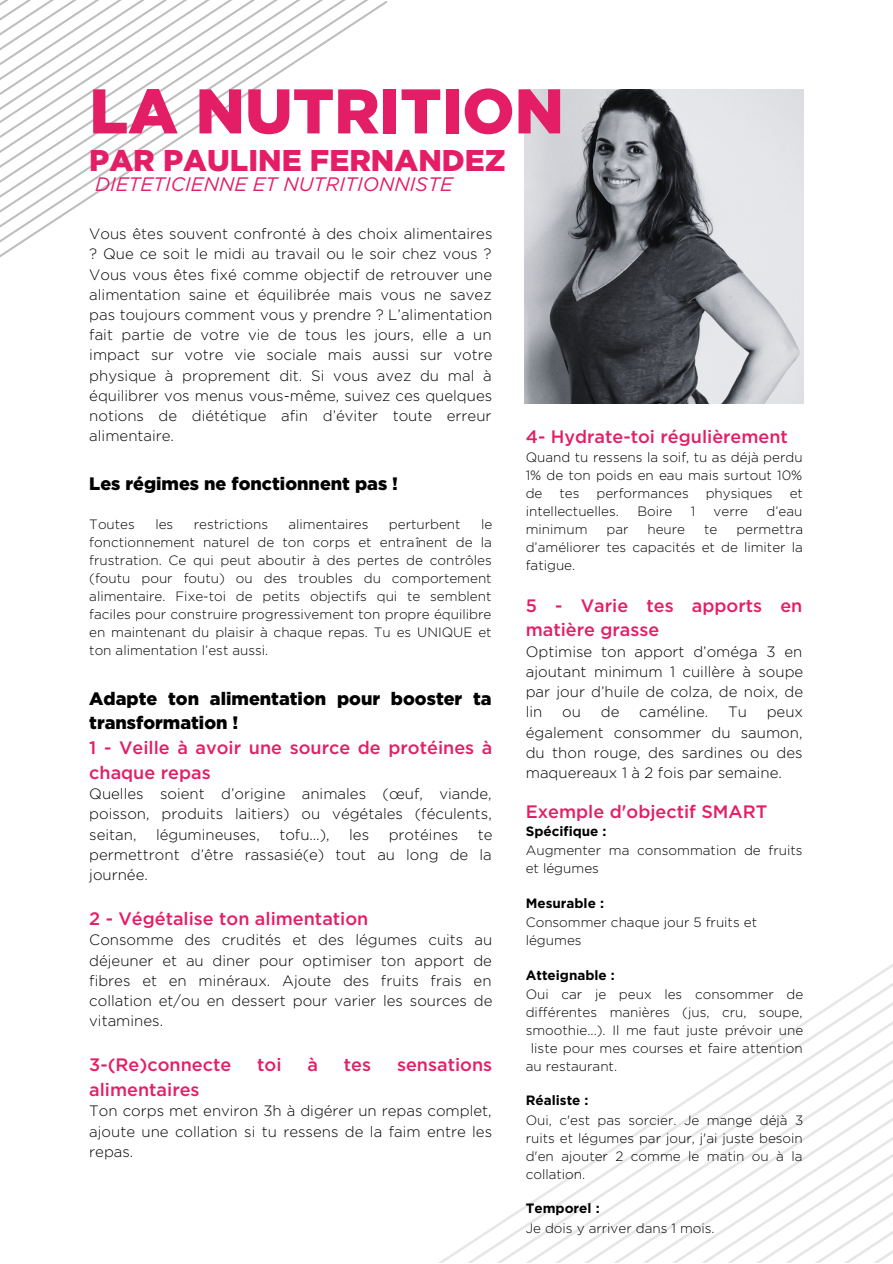
<style>
.page{position:relative;width:893px;height:1264px;background:#fff}
.page>*{position:absolute;margin:0;border:0;box-sizing:border-box;transform-origin:0 0}
.t1{font:900 63px "Gotham";color:#e41e66}
.t2{font:900 30px "Gotham";color:#e41e66}
.t3{font:italic 19.5px "Gotham";color:#e41e66}
.t4{font:500 18px/24.8px "Gotham";color:#e41e66}
.t5{font:900 18px/24.8px "Gotham";color:#000}
.t6{font:300 15px/20.2px "Gotham";color:#000;text-align:justify}
.t7{font:300 13.5px/18px "Gotham";color:#000;text-align:justify}
.t8{font:700 13.5px "Gotham";color:#000}
</style>
<div class="page">
<svg style="left:0;top:178px;width:121px;height:15px"></svg>
<svg style="left:0;top:163px;width:143px;height:15px"></svg>
<svg style="left:0;top:148px;width:166px;height:15px"></svg>
<svg style="left:0;top:0;width:388px;height:148px"></svg>
<svg style="left:671px;top:964px;width:221px;height:146px"></svg>
<svg style="left:440px;top:1110px;width:452px;height:152px"></svg>
<img style="left:524px;top:89px;width:279px;height:314px">
<h1 class="t1" style="left:89px;top:75px;width:476px">LA NUTRITION</h1>
<h2 class="t2" style="left:89px;top:143px;width:418px">PAR PAULINE FERNANDEZ</h2>
<h3 class="t3" style="left:95px;top:173px;width:359px">DIETETICIENNE ET NUTRITIONNISTE</h3>
<p class="t6" style="left:89px;top:223px;width:404px">Vous êtes souvent confronté à des choix alimentaires ? Que ce soit le midi au travail ou le soir chez vous ?<br>Vous vous êtes fixé comme objectif de retrouver une alimentation saine et équilibrée mais vous ne savez pas toujours comment vous y prendre ? L’alimentation fait partie de votre vie de tous les jours, elle a un impact sur votre vie sociale mais aussi sur votre physique à proprement dit. Si vous avez du mal à équilibrer vos menus vous-même, suivez ces quelques notions de diététique afin d’éviter toute erreur alimentaire.</p>
<p class="t5" style="left:89px;top:470px;width:310px">Les régimes ne fonctionnent pas !</p>
<p class="t7" style="left:89px;top:515px;width:47px">Toutes</p>
<p class="t7" style="left:155px;top:515px;width:19px">les</p>
<p class="t7" style="left:194px;top:515px;width:76px">restrictions</p>
<p class="t7" style="left:288px;top:515px;width:81px">alimentaires</p>
<p class="t7" style="left:389px;top:515px;width:73px">perturbent</p>
<p class="t4" style="left:525px;top:423px;width:264px">4- Hydrate-toi régulièrement</p>
<p class="t7" style="left:525px;top:448px;width:278px">Quand tu ressens la soif, tu as déjà perdu 1% de ton poids en eau mais surtout 10% de</p>
<p class="t7" style="left:559px;top:484px;width:21px">tes</p>
<p class="t7" style="left:596px;top:484px;width:94px">performances</p>
<p class="t7" style="left:705px;top:484px;width:68px">physiques</p>
<p class="t7" style="left:789px;top:484px;width:15px">et</p>
<p class="t7" style="left:525px;top:502px;width:95px">intellectuelles.</p>
<p class="t7" style="left:637px;top:502px;width:37px">Boire</p>
<p class="t7" style="left:690px;top:502px;width:6px">1</p>
<p class="t7" style="left:713px;top:502px;width:36px">verre</p>
<p class="t7" style="left:766px;top:502px;width:37px">d’eau</p>
<p class="t7" style="left:525px;top:520px;width:63px">minimum</p>
<p class="t7" style="left:606px;top:520px;width:24px">par</p>
<p class="t7" style="left:647px;top:520px;width:39px">heure</p>
<p class="t7" style="left:704px;top:520px;width:15px">te</p>
<p class="t7" style="left:89px;top:515px;width:404px;text-indent:392px">le fonctionnement naturel de ton corps et entraînent de la frustration. Ce qui peut aboutir à des pertes de contrôles (foutu pour foutu) ou des troubles du comportement alimentaire. Fixe-toi de petits objectifs qui te semblent faciles pour construire progressivement ton propre équilibre en maintenant du plaisir à chaque repas. Tu es UNIQUE et ton alimentation l’est aussi.</p>
<p class="t5" style="left:89px;top:685px;width:404px">Adapte ton alimentation pour booster ta transformation !</p>
<p class="t4" style="left:89px;top:735px;width:404px">1 - Veille à avoir une source de protéines à chaque repas</p>
<p class="t6" style="left:89px;top:783px;width:404px">Quelles soient d’origine animales (œuf, viande, poisson, produits laitiers) ou végétales (féculents, seitan,</p>
<p class="t7" style="left:525px;top:520px;width:279px;text-indent:211px">permettra d’améliorer tes capacités et de limiter la fatigue.</p>
<p class="t4" style="left:525px;top:592px;width:278px">5 - Varie tes apports en matière grasse</p>
<p class="t6" style="left:525px;top:641px;width:279px">Optimise ton apport d’oméga 3 en ajoutant minimum 1 cuillère à soupe par jour d’huile de colza, de noix, de lin</p>
<p class="t6" style="left:562px;top:701px;width:20px">ou</p>
<p class="t6" style="left:600px;top:701px;width:20px">de</p>
<p class="t6" style="left:639px;top:701px;width:70px">caméline.</p>
<p class="t6" style="left:728px;top:701px;width:20px">Tu</p>
<p class="t6" style="left:525px;top:701px;width:279px;text-indent:241px">peux également consommer du saumon, du thon rouge, des sardines ou des maquereaux 1 à 2 fois par semaine.</p>
<p class="t4" style="left:525px;top:798px;width:243px">Exemple d'objectif SMART</p>
<p class="t8" style="left:525px;top:823px;width:82px">Spécifique :</p>
<p class="t7" style="left:525px;top:840px;width:278px">Augmenter ma consommation de fruits et légumes</p>
<p class="t8" style="left:525px;top:895px;width:80px">Mesurable :</p>
<p class="t7" style="left:525px;top:912px;width:233px">Consommer chaque jour 5 fruits et légumes</p>
<p class="t8" style="left:525px;top:966px;width:91px">Atteignable :</p>
<p class="t7" style="left:525px;top:984px;width:279px">Oui car je peux les consommer de</p>
<p class="t7" style="left:525px;top:1002px;width:278px">différentes manières (jus, cru, soupe,</p>
<p class="t7" style="left:525px;top:1020px;width:279px">smoothie...). Il me faut juste prévoir une</p>
<p class="t7" style="left:531px;top:1038px;width:273px">liste pour mes courses et faire attention</p>
<p class="t7" style="left:525px;top:1056px;width:93px">au restaurant.</p>
<p class="t8" style="left:525px;top:1092px;width:64px">Réaliste :</p>
<p class="t7" style="left:525px;top:1110px;width:279px">Oui, c'est pas sorcier. Je mange déjà 3 ruits et légumes par jour, j'ai juste besoin d'en ajouter 2 comme le matin ou à la collation.</p>
<p class="t8" style="left:525px;top:1200px;width:75px">Temporel :</p>
<p class="t7" style="left:525px;top:1218px;width:190px">Je dois y arriver dans 1 mois.</p>
<p class="t6" style="left:156px;top:824px;width:105px">légumineuses,</p>
<p class="t6" style="left:279px;top:824px;width:52px">tofu…),</p>
<p class="t6" style="left:349px;top:824px;width:21px">les</p>
<p class="t6" style="left:389px;top:824px;width:71px">protéines</p>
<p class="t6" style="left:89px;top:824px;width:404px;text-indent:388px">te permettront d’être rassasié(e) tout au long de la journée.</p>
<p class="t4" style="left:89px;top:906px;width:280px">2 - Végétalise ton alimentation</p>
<p class="t6" style="left:89px;top:929px;width:404px">Consomme des crudités et des légumes cuits au déjeuner et au diner pour optimiser ton apport de fibres et en minéraux. Ajoute des fruits frais en collation et/ou en dessert pour varier les sources de vitamines.</p>
<p class="t4" style="left:89px;top:1052px;width:143px">3-(Re)connecte</p>
<p class="t4" style="left:257px;top:1052px;width:26px">toi</p>
<p class="t4" style="left:307px;top:1052px;width:12px">à</p>
<p class="t4" style="left:344px;top:1052px;width:29px">tes</p>
<p class="t4" style="left:397px;top:1052px;width:97px">sensations</p>
<p class="t4" style="left:89px;top:1076px;width:112px">alimentaires</p>
<p class="t6" style="left:89px;top:1100px;width:404px">Ton corps met environ 3h à digérer un repas complet, ajoute une collation si tu ressens de la faim entre les repas.</p>
</div>
